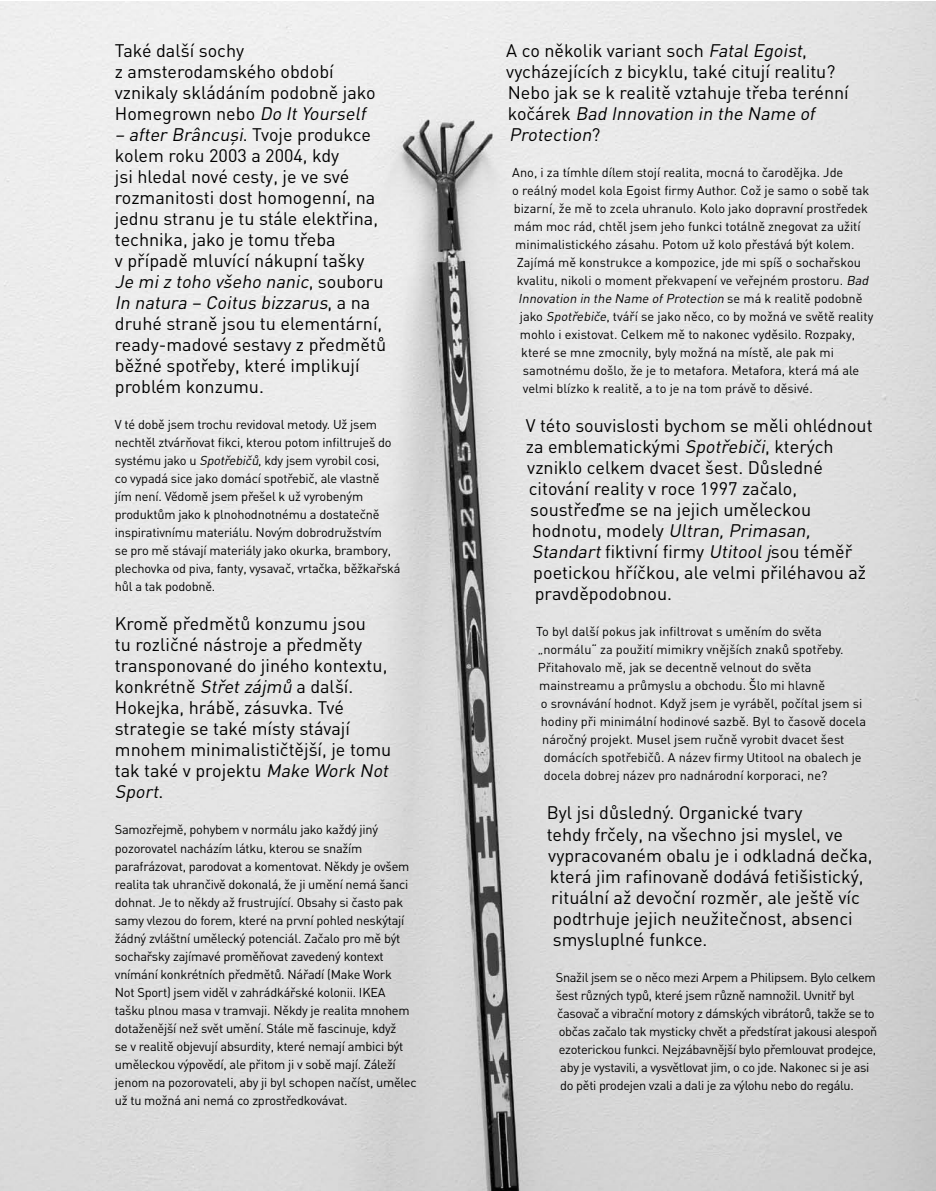
<style>
.page{position:relative;width:936px;height:1191px;background:#fff}
.page>*{position:absolute;margin:0;border:0;box-sizing:border-box;transform-origin:0 0}
.t1{font:18px/21px "DINCE";color:#000}
.t2{font:italic 18px "DINCE";color:#000}
.t3{font:12.75px/18px "DINCE";letter-spacing:-.02em;color:#000}
.t4{font:12.75px "DINCE";color:#000}
.t5{font:italic 12.75px "DINCE";color:#000}
.s1{font-style:italic}
.s2{font-style:normal}
</style>
<div class="page">
<img style="left:0;top:1px;width:934px;height:1190px">
<h1 class="t1" style="left:115px;top:40px;width:262px">Také další sochy<br>z amsterodamského období vznikaly skládáním podobně jako<br>Homegrown nebo <span class="s1">Do ItYourself</span></h1>
<p class="t1" style="left:115px;top:124px;width:273px"><span class="s1">– after Brâncuşi</span>. Tvoj e p ro d u kc e kolem roku 2003 a 2004, kdy<br>jsi hledal nové cesty, je ve své rozmanitosti dost homogenní, na jednu stranu je tu stále elektřina, technika, jako je tomu třeba<br>v případě mluvící nákupní tašky<br><span class="s1">Je miz toho všeho nanic</span>, s o u b o ru<br><span class="s1">In natura – Coitus bizzarus</span>, a n a druhé straně jsou tu elementární, ready-madové sestavy z předmětů běžné spotřeby, které implikují problém konzumu.</p>
<p class="t3" style="left:115px;top:415px;width:287px">V té době jsem trochu revidoval metody. Už jsem nechtěl ztvárňovat fikci, kterou potom infiltruješ do systému jako u <span class="s1">Spotřebičů</span>, kdy jsem vyrobil cosi,<br>co vypadá sice jako domácí spotřebič, ale vlastně<br>jím není. Vědomě jsem přešel k už vyrobeným produktům jako k plnohodnotnému a dostatečně inspirativnímu materiálu. Novým dobrodružstvím<br>se pro mě stávají materiály jako okurka, brambory, plechovka od piva, fanty, vysavač, vrtačka, běžkařská hůl a tak podobně.</p>
<p class="t1" style="left:115px;top:613px;width:279px">Kromě předmětů konzumu jsou<br>tu rozličné nástroje a předměty transponované do jiného kontextu, konkrétně <span class="s1">Střetzájmů</span> a další.<br>Hokejka, hrábě, zásuvka. Tvé strategie se také místy stávají mnohem minimalističtější, je tomu tak také v projektu <span class="s1">Make Work Not<br>Sport</span>.</p>
<p class="t3" style="left:115px;top:820px;width:303px">Samozřejmě, pohybem v normálu jako každý jiný pozorovatel nacházím látku, kterou se snažím parafrázovat, parodovat a komentovat. Někdy je ovšem realita tak uhrančivě dokonalá, že ji umění nemá šanci dohnat. Je to někdy až frustrující. Obsahy si často pak samy vlezou do forem, které na první pohled neskýtají žádný zvláštní umělecký potenciál. Začalo pro mě být sochařsky zajímavé proměňovat zavedený kontext vnímání konkrétních předmětů. Nářadí (Make Work<br>Not Sport) jsem viděl v zahrádkářské kolonii. IKEA tašku plnou masa v tramvaji. Někdy je realita mnohem dotaženější než svět umění. Stále mě fascinuje, když<br>se v realitě objevují absurdity, které nemají ambici být uměleckou výpovědí, ale přitom ji v sobě mají. Záleží jenom na pozorovateli, aby ji byl schopen načíst, umělec už tu možná ani nemá co zprostředkovávat.</p>
<h1 class="t1" style="left:506px;top:40px;width:344px">A co několik variant soch <span class="s1">FatalEgoist</span>, vycházejících z bicyklu, také citují realitu?<br>Nebo jak se k realitě vztahuje třeba terénní ko č á re k <span class="s1">Bad Innovation in the Name of Protection</span>?</h1>
<p class="t4" style="left:512px;top:165px;width:332px">Ano, i za tímhle dílem stojí realita, mocná to čarodějka. Jde</p>
<p class="t4" style="left:512px;top:183px;width:358px">o reálný model kola Egoist firmy Author. Což je samo o sobě tak</p>
<p class="t4" style="left:513px;top:201px;width:355px">bizarní, že mě to zcela uhranulo. Kolo jako dopravní prostředek</p>
<p class="t4" style="left:513px;top:219px;width:348px">mám moc rád, chtěl jsem jeho funkci totálně znegovat za užití</p>
<p class="t4" style="left:515px;top:237px;width:340px">minimalistického zásahu. Potom už kolo přestává být kolem.</p>
<p class="t4" style="left:516px;top:255px;width:345px">Zajímá mě konstrukce a kompozice, jde mi spíš o sochařskou</p>
<p class="t4" style="left:516px;top:273px;width:356px">kvalitu, nikoli o moment překvapení ve veřejném prostoru. <span class="s1">Bad</span></p>
<p class="t5" style="left:518px;top:291px;width:345px">Innovation in the Name ofProtection <span class="s2">s e m á k re a l i t ě p o d o b n ě</span></p>
<p class="t4" style="left:519px;top:309px;width:355px">jako <span class="s1">Spotřebiče</span>, tváří se jako něco, co by možná ve světě reality</p>
<p class="t4" style="left:519px;top:327px;width:337px">mohlo i existovat. Celkem mě to nakonec vyděsilo. Rozpaky,</p>
<p class="t4" style="left:521px;top:345px;width:314px">které se mne zmocnily, byly možná na místě, ale pak mi</p>
<p class="t4" style="left:522px;top:363px;width:338px">samotnému došlo, že je to metafora. Metafora, která má ale</p>
<p class="t4" style="left:522px;top:381px;width:291px">velmi blízko k realitě, a to je na tom právě to děsivé.</p>
<h1 class="t1" style="left:525px;top:415px;width:348px">V této souvislosti bychom se měli ohlédnout</h1>
<h1 class="t1" style="left:525px;top:436px;width:309px">za emblematickými <span class="s1">Spotřebiči</span>, kterých</h1>
<h1 class="t1" style="left:527px;top:457px;width:297px">vzniklo celkem dvacet šest. Důsledné</h1>
<h1 class="t1" style="left:528px;top:478px;width:270px">citování reality v roce 1997 začalo,</h1>
<h1 class="t1" style="left:530px;top:499px;width:282px">soustřeďme se na jejich uměleckou</h1>
<h1 class="t2" style="left:531px;top:519px;width:284px"><span class="s2">h o d n o t u , m o d e ly</span> Ultran,Primasan,</h1>
<h1 class="t1" style="left:531px;top:541px;width:322px"><span class="s1">Standart</span>fiktivní firmy <span class="s1">Utitoolj</span>sou téměř</h1>
<h1 class="t1" style="left:533px;top:562px;width:334px">poetickou hříčkou, ale velmi přiléhavou až</h1>
<h1 class="t1" style="left:534px;top:583px;width:139px">pravděpodobnou.</h1>
<p class="t4" style="left:536px;top:624px;width:287px">To byl další pokus jak infiltrovat s uměním do světa</p>
<p class="t4" style="left:537px;top:642px;width:307px">„normálu“ za použití mimikry vnějších znaků spotřeby.</p>
<p class="t4" style="left:537px;top:660px;width:275px">Přitahovalo mě, jak se decentně velnout do světa</p>
<p class="t4" style="left:539px;top:678px;width:287px">mainstreamu a průmyslu a obchodu. Šlo mi hlavně</p>
<p class="t4" style="left:540px;top:696px;width:323px">o srovnávání hodnot. Když jsem je vyráběl, počítal jsem si</p>
<p class="t4" style="left:540px;top:714px;width:327px">hodiny při minimální hodinové sazbě. Byl to časově docela</p>
<p class="t4" style="left:542px;top:732px;width:303px">náročný projekt. Musel jsem ručně vyrobit dvacet šest</p>
<p class="t4" style="left:543px;top:750px;width:319px">domácích spotřebičů. A název firmy Utitool na obalech je</p>
<p class="t4" style="left:543px;top:768px;width:285px">docela dobrej název pro nadnárodní korporaci, ne?</p>
<h1 class="t1" style="left:546px;top:802px;width:257px">Byl jsi důsledný. Organické tvary</h1>
<h1 class="t1" style="left:546px;top:823px;width:297px">tehdy frčely, na všechno jsi myslel, ve</h1>
<h1 class="t1" style="left:548px;top:844px;width:326px">vypracovaném obalu je i odkladná dečka,</h1>
<h1 class="t1" style="left:549px;top:865px;width:315px">která jim rafinovaně dodává fetišistický,</h1>
<h1 class="t1" style="left:551px;top:886px;width:310px">rituální až devoční rozměr, ale ještě víc</h1>
<h1 class="t1" style="left:552px;top:907px;width:301px">podtrhuje jejich neužitečnost, absenci</h1>
<h1 class="t1" style="left:552px;top:928px;width:156px">smysluplné funkce.</h1>
<p class="t3" style="left:555px;top:967px;width:321px">Snažil jsem se o něco mezi Arpem a Philipsem. Bylo celkem</p>
<p class="t3" style="left:555px;top:985px;width:300px">šest různých typů, které jsem různě namnožil. Uvnitř byl</p>
<p class="t3" style="left:557px;top:1003px;width:319px">časovač a vibrační motory z dámských vibrátorů, takže se to</p>
<p class="t3" style="left:558px;top:1021px;width:320px">občas začalo tak mysticky chvět a předstírat jakousi alespoň</p>
<p class="t3" style="left:558px;top:1039px;width:319px">ezoterickou funkci. Nejzábavnější bylo přemlouvat prodejce,</p>
<p class="t3" style="left:560px;top:1057px;width:310px">aby je vystavili, a vysvětlovat jim, o co jde. Nakonec si je asi</p>
<p class="t3" style="left:560px;top:1075px;width:295px">do pěti prodejen vzali a dali je za výlohu nebo do regálu.</p>
</div>
